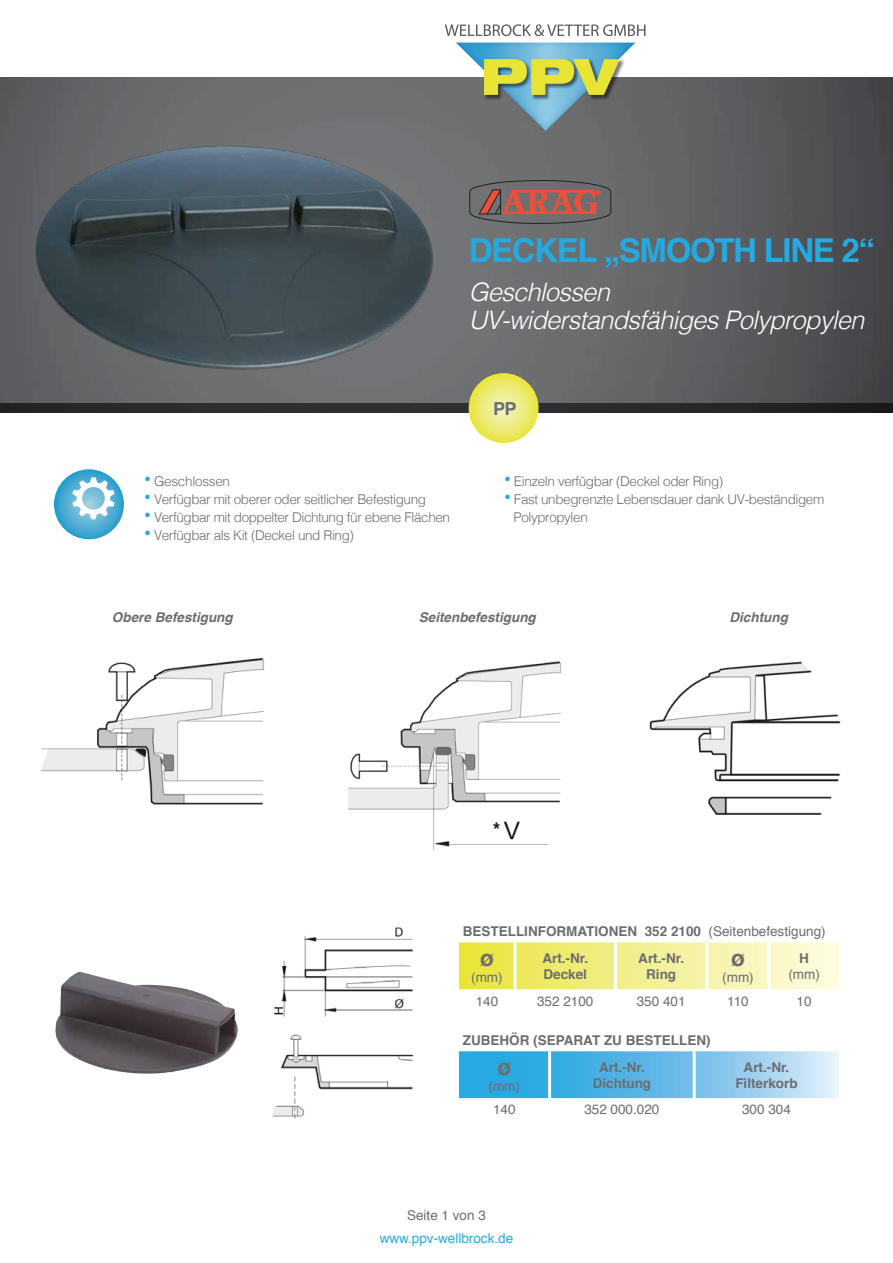
<style>
.page{position:relative;width:893px;height:1263px;background:#fff}
.page>*{position:absolute;margin:0;border:0;box-sizing:border-box;transform-origin:0 0}
.t1{font:700 33px "Helvetica";letter-spacing:-.04em;color:#24aae1}
.t2{font:italic 300 25.5px/28.5px "Helvetica";letter-spacing:-.03em;color:#fff}
.t3{font:700 22.5px "Helvetica";color:#6c6d70}
.t4{font:700 18px "Helvetica";color:#6c6d70}
.t5{font:300 13.5px/18px "Helvetica";letter-spacing:-.03em;color:#6c6d70}
.t6{font:700 13.5px/16.2px "Helvetica";color:#6c6d70;text-align:center}
.t7{font:13.5px "Helvetica";color:#6c6d70}
.t8{font:italic 700 13.5px "Helvetica";color:#6c6d70}
.t9{font:13.5px "Helvetica";color:#24aae1}
.s1{font-family:"Myriad Pro";font-weight:700;font-size:22.5px;color:#24aae1}
.s2{font-weight:400}
</style>
<div class="page">
<img style="left:0;top:78px;width:893px;height:326px">
<img style="left:0;top:404px;width:893px;height:8px">
<svg style="left:456px;top:43px;width:179px;height:88px;background:#88a18c"></svg>
<svg style="left:445px;top:24px;width:200px;height:12px"></svg>
<svg style="left:469px;top:180px;width:142px;height:44px;background:#85625e"></svg>
<svg style="left:469px;top:373px;width:70px;height:70px;background:#eae96f"></svg>
<svg style="left:54px;top:469px;width:70px;height:70px;background:#42a7d1"></svg>
<svg style="left:72px;top:477px;width:43px;height:42px"></svg>
<img style="left:40px;top:657px;width:224px;height:148px">
<img style="left:649px;top:661px;width:192px;height:154px">
<img style="left:348px;top:661px;width:214px;height:189px">
<img style="left:34px;top:143px;width:400px;height:227px">
<img style="left:55px;top:971px;width:183px;height:103px">
<img style="left:273px;top:927px;width:141px;height:192px">
<svg style="left:459px;top:942px;width:380px;height:48px;background:#f3f096"></svg>
<hr style="left:706px;top:989px;width:2px;height:23px;background:#fff">
<hr style="left:767px;top:942px;width:3px;height:47px;background:#fff">
<hr style="left:767px;top:989px;width:3px;height:23px;background:#fff">
<svg style="left:459px;top:1051px;width:380px;height:48px;background:#6fc0e9"></svg>
<hr style="left:693px;top:1051px;width:3px;height:47px;background:#fff">
<hr style="left:693px;top:1098px;width:3px;height:23px;background:#fff">
<h1 class="t1" style="left:469px;top:224px;width:408px">DECKEL „SMOOTH LINE 2“</h1>
<h2 class="t2" style="left:469px;top:276px;width:397px">Geschlossen<br>UV-widerstandsfähiges Polypropylen</h2>
<h3 class="t4" style="left:493px;top:394px;width:25px">PP</h3>
<p class="t5" style="left:145px;top:471px;width:307px"><span class="s1">·</span> Geschlossen<br><span class="s1">·</span> Verfügbar mit oberer oder seitlicher Befestigung<br><span class="s1">·</span> Verfügbar mit doppelter Dichtung für ebene Flächen <span class="s1">·</span> Verfügbar als Kit (Deckel und Ring)</p>
<p class="t5" style="left:504px;top:471px;width:220px"><span class="s1">·</span> Einzeln verfügbar (Deckel oder Ring)</p>
<p class="t5" style="left:504px;top:489px;width:321px"><span class="s1">·</span> Fast unbegrenzte Lebensdauer dank UV-beständigem</p>
<p class="t5" style="left:513px;top:507px;width:76px">Polypropylen</p>
<p class="t8" style="left:112px;top:607px;width:122px">Obere Befestigung</p>
<p class="t8" style="left:419px;top:607px;width:119px">Seitenbefestigung</p>
<p class="t8" style="left:729px;top:607px;width:60px">Dichtung</p>
<p class="t6" style="left:463px;top:923px;width:364px">BESTELLINFORMATIONEN 352 2100 <span class="s2">(Seitenbefestigung)</span></p>
<h3 class="t3" style="left:480px;top:940px;width:15px">Ø</h3>
<p class="t7" style="left:471px;top:967px;width:33px">(mm)</p>
<p class="t6" style="left:542px;top:950px;width:47px;text-align:left">ART.-NR.<br>DECKEL</p>
<p class="t6" style="left:638px;top:950px;width:47px">ART.-NR.<br>RING</p>
<h3 class="t3" style="left:731px;top:940px;width:15px">Ø</h3>
<p class="t7" style="left:722px;top:967px;width:33px">(mm)</p>
<p class="t6" style="left:799px;top:950px;width:9px">H</p>
<p class="t7" style="left:788px;top:964px;width:33px">(mm)</p>
<p class="t7" style="left:476px;top:990px;width:24px">140</p>
<p class="t7" style="left:537px;top:990px;width:58px">352 2100</p>
<p class="t7" style="left:637px;top:990px;width:50px">350 401</p>
<p class="t7" style="left:727px;top:990px;width:23px">110</p>
<p class="t7" style="left:797px;top:990px;width:17px">10</p>
<p class="t6" style="left:463px;top:1032px;width:249px">ZUBEHÖR (SEPARAT ZU BESTELLEN)</p>
<h3 class="t3" style="left:497px;top:1049px;width:15px">Ø</h3>
<p class="t7" style="left:488px;top:1076px;width:33px">(mm)</p>
<p class="t6" style="left:593px;top:1059px;width:60px">ART.-NR.<br>DICHTUNG</p>
<p class="t6" style="left:735px;top:1059px;width:64px">ART.-NR.<br>FILTERKORB</p>
<p class="t7" style="left:493px;top:1099px;width:24px">140</p>
<p class="t7" style="left:584px;top:1099px;width:77px">352 000.020</p>
<p class="t7" style="left:742px;top:1099px;width:50px">300 304</p>
<p class="t7" style="left:407px;top:1204px;width:80px">Seite 1 von 3</p>
<p class="t9" style="left:380px;top:1228px;width:135px">www.ppv-wellbrock.de</p>
</div>
